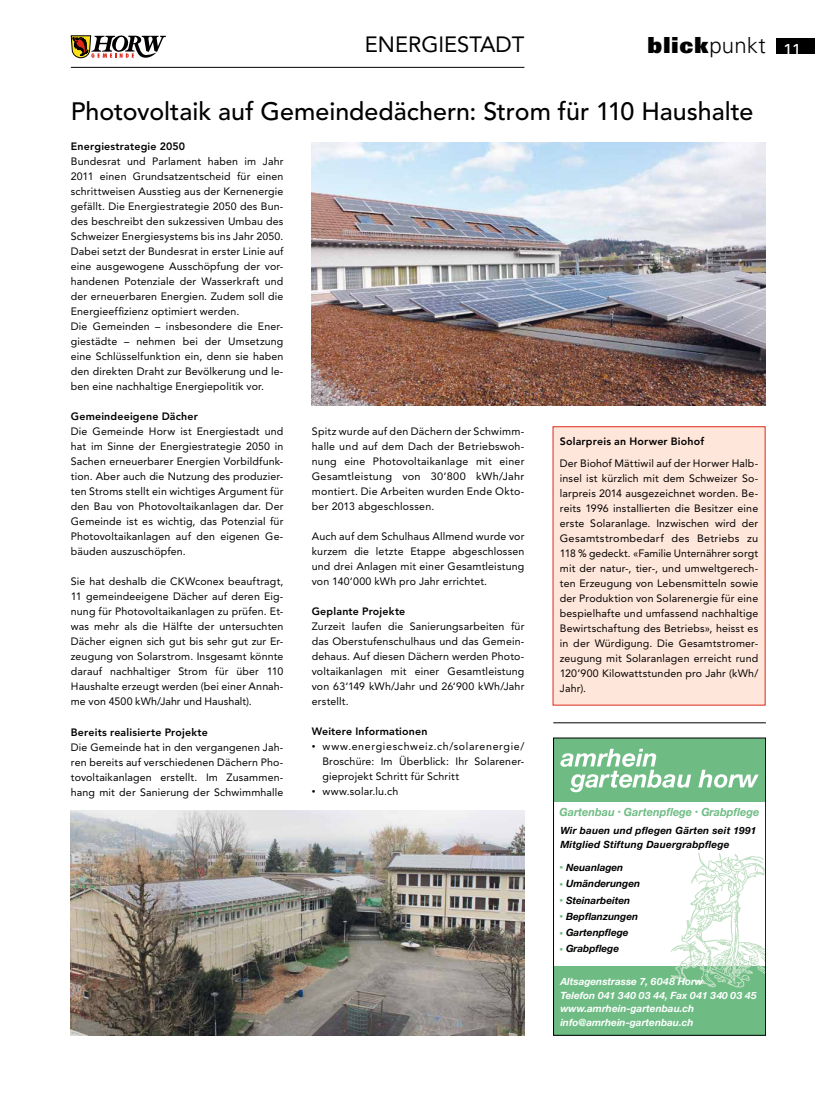
<style>
.page{position:relative;width:815px;height:1099px;background:#fff}
.page>*{position:absolute;margin:0;border:0;box-sizing:border-box;transform-origin:0 0}
.t1{font:500 25px "Avenir";color:#000}
.t2{font:900 22.12px "Univers";letter-spacing:.05em;color:#000}
.t3{font:22px "Avenir";color:#000}
.t4{font:italic 700 11.25px "Helvetica Neue";color:#6ebc84}
.t5{font:10.62px/15px "Avenir";letter-spacing:.015em;color:#000;text-align:justify}
.t6{font:800 10.62px "Avenir";letter-spacing:.015em;color:#000}
.t7{font:italic 700 10px/13.8px "Helvetica Neue";color:#fff}
.t8{font:italic 700 10px "Helvetica Neue";color:#000}
.t9{font:italic 700 10px/13.8px "Helvetica Neue";letter-spacing:.02em;color:#000}
.s1{font-weight:300}
.s2{font-weight:400;font-size:15.88px;color:#fff}
.s3{font-size:7.5px}
.s4{font-size:6.25px}
.s5{font-size:7.5px;color:#6ebc84}
</style>
<div class="page">
<svg style="left:71px;top:35px;width:94px;height:23px"></svg>
<div style="left:776px;top:38px;width:39px;height:16px;background:#000"></div>
<hr style="left:71px;top:67px;width:453px;height:1px;background:#000">
<img style="left:71px;top:810px;width:453px;height:225px">
<div style="left:553px;top:737px;width:213px;height:64px;background:#6ebc84"></div>
<div style="left:553px;top:966px;width:213px;height:69px;background:#6ebc84"></div>
<svg style="left:560px;top:748px;width:131px;height:44px"></svg>
<svg style="left:698px;top:769px;width:61px;height:18px"></svg>
<img style="left:670px;top:852px;width:94px;height:135px">
<div style="left:553px;top:737px;width:213px;height:298px;border:1px solid #000"></div>
<div style="left:553px;top:426px;width:212px;height:279px;background:#ffe6da"></div>
<hr style="left:553px;top:722px;width:213px;height:1px;background:#000">
<img style="left:312px;top:142px;width:453px;height:263px">
<h3 class="t3" style="left:365px;top:32px;width:161px">ENERGIESTADT</h3>
<h2 class="t2" style="left:648px;top:31px;width:155px">blick<span class="s1">punkt</span> <span class="s2">11</span></h2>
<h1 class="t1" style="left:71px;top:97px;width:684px">Photovoltaik auf Gemeindedächern: Strom für 110 Haushalte</h1>
<p class="t6" style="left:71px;top:140px;width:116px">Energiestrategie 2050</p>
<p class="t5" style="left:71px;top:154px;width:214px;text-align:left">Bundesrat und Parlament haben im Jahr 2011 einen Grundsatzentscheid für einen schrittweisen Ausstieg aus der Kernenergie gefällt. Die Energiestrategie 2050 des Bun&shy;des beschreibt den sukzessiven Umbau des Schweizer Energiesystems bis ins Jahr 2050.<br>Dabei setzt der Bundesrat in erster Linie auf eine ausgewogene Ausschöpfung der vor&shy;handenen Potenziale der Wasserkraft und der erneuerbaren Energien. Zudem soll die Energieeffizienz optimiert werden.<br>Die Gemeinden – insbesondere die Ener&shy;giestädte – nehmen bei der Umsetzung eine Schlüsselfunktion ein, denn sie haben den direkten Draht zur Bevölkerung und le&shy;ben eine nachhaltige Energiepolitik vor.</p>
<p class="t6" style="left:71px;top:410px;width:128px">Gemeindeeigene Dächer</p>
<p class="t5" style="left:71px;top:424px;width:214px">Die Gemeinde Horw ist Energiestadt und hat im Sinne der Energiestrategie 2050 in Sachen erneuerbarer Energien Vorbildfunk&shy;tion. Aber auch die Nutzung des produzier&shy;ten Stroms stellt ein wichtiges Argument für den Bau von Photovoltaikanlagen dar. Der Gemeinde ist es wichtig, das Potenzial für Photovoltaikanlagen auf den eigenen Ge&shy;bäuden auszuschöpfen.</p>
<p class="t5" style="left:71px;top:574px;width:214px">Sie hat deshalb die CKWconex beauftragt, 11 gemeindeeigene Dächer auf deren Eig&shy;nung für Photovoltaikanlagen zu prüfen. Et&shy;was mehr als die Hälfte der untersuchten Dächer eignen sich gut bis sehr gut zur Er&shy;zeugung von Solarstrom. Insgesamt könnte darauf nachhaltiger Strom für über 110<br>Haushalte erzeugt werden (bei einer Annah&shy;me von 4500 kWh/Jahr und Haushalt).</p>
<p class="t6" style="left:71px;top:725px;width:139px">Bereits realisierte Projekte</p>
<p class="t5" style="left:71px;top:739px;width:214px">Die Gemeinde hat in den vergangenen Jah&shy;ren bereits auf verschiedenen Dächern Pho&shy;tovoltaikanlagen erstellt. Im Zusammen&shy;hang mit der Sanierung der Schwimmhalle</p>
<p class="t5" style="left:312px;top:424px;width:214px">Spitz wurde auf den Dächern der Schwimm&shy;halle und auf dem Dach der Betriebswoh&shy;nung eine Photovoltaikanlage mit einer Gesamtleistung von 30‘800 kWh/Jahr montiert. Die Arbeiten wurden Ende Okto&shy;ber 2013 abgeschlossen.</p>
<p class="t5" style="left:312px;top:529px;width:214px">Auch auf dem Schulhaus Allmend wurde vor kurzem die letzte Etappe abgeschlossen und drei Anlagen mit einer Gesamtleistung von 140‘000 kWh pro Jahr errichtet.</p>
<p class="t6" style="left:312px;top:605px;width:95px">Geplante Projekte</p>
<p class="t5" style="left:312px;top:619px;width:214px">Zurzeit laufen die Sanierungsarbeiten für das Oberstufenschulhaus und das Gemein&shy;dehaus. Auf diesen Dächern werden Photo&shy;voltaikanlagen mit einer Gesamtleistung von 63‘149 kWh/Jahr und 26‘900 kWh/Jahr erstellt.</p>
<p class="t6" style="left:312px;top:725px;width:117px">Weitere Informationen</p>
<p class="t5" style="left:322px;top:739px;width:203px;text-indent:-11px"><span class="s3">•</span> www.energieschweiz.ch/solarenergie/ Broschüre: Im Überblick: Ihr Solarener&shy;gieprojekt Schritt für Schritt</p>
<p class="t5" style="left:312px;top:784px;width:88px"><span class="s3">•</span> www.solar.lu.ch</p>
<p class="t6" style="left:560px;top:435px;width:146px">Solarpreis an Horwer Biohof</p>
<p class="t5" style="left:560px;top:456px;width:200px">Der Biohof Mättiwil auf der Horwer Halb&shy;insel ist kürzlich mit dem Schweizer So&shy;larpreis 2014 ausgezeichnet worden. Be&shy;reits 1996 installierten die Besitzer eine erste Solaranlage. Inzwischen wird der Gesamtstrombedarf des Betriebs zu 118 % gedeckt. «Familie Unternährer sorgt mit der natur-, tier-, und umweltgerech&shy;ten Erzeugung von Lebensmitteln sowie der Produktion von Solarenergie für eine bespielhafte und umfassend nachhaltige Bewirtschaftung des Betriebs», heisst es in der Würdigung. Die Gesamtstromer&shy;zeugung mit Solaranlagen erreicht rund 120’900 Kilowattstunden pro Jahr (kWh/ Jahr).</p>
<p class="t4" style="left:559px;top:804px;width:201px">Gartenbau <span class="s4">•</span> Gartenpflege <span class="s4">•</span> Grabpflege</p>
<p class="t9" style="left:560px;top:823px;width:198px">Wir bauen und pflegen Gärten seit 1991<br>Mitglied Stiftung Dauergrabpflege</p>
<p class="t8" style="left:559px;top:861px;width:65px"><span class="s5">•</span> Neuanlagen</p>
<p class="t8" style="left:559px;top:877px;width:82px"><span class="s5">•</span> Umänderungen</p>
<p class="t8" style="left:559px;top:893px;width:72px"><span class="s5">•</span> Steinarbeiten</p>
<p class="t8" style="left:559px;top:910px;width:80px"><span class="s5">•</span> Bepflanzungen</p>
<p class="t8" style="left:559px;top:926px;width:71px"><span class="s5">•</span> Gartenpflege</p>
<p class="t8" style="left:559px;top:942px;width:61px"><span class="s5">•</span> Grabpflege</p>
<p class="t7" style="left:560px;top:974px;width:198px">Altsagenstrasse 7, 6048 Horw<br>Telefon 041 340 03 44, Fax 041 340 03 45 www.amrhein-gartenbau.ch info@amrhein-gartenbau.ch</p>
</div>
